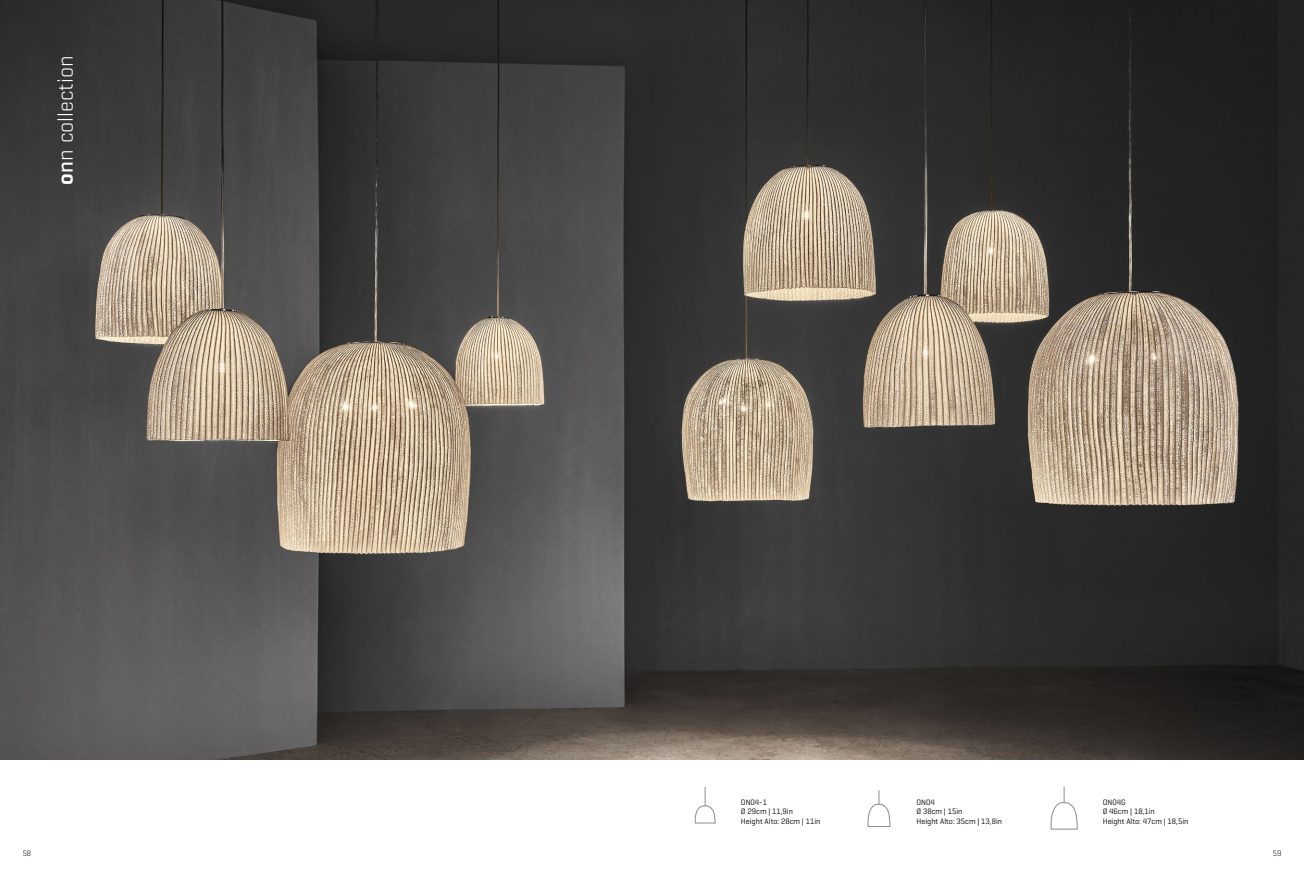
<style>
.page{position:relative;width:1304px;height:879px;background:#fff}
.page>*{position:absolute;margin:0;border:0;box-sizing:border-box;transform-origin:0 0}
.t1{font:300 22px "Geogrotesque";color:#fff}
.t2{font:8px/9.6px "Geogrotesque";color:#000}
.t3{font:300 8px "Geogrotesque";color:#000}
.s1{font-weight:600}
.s2{font-weight:500}
</style>
<div class="page">
<img style="left:0;top:0;width:1304px;height:760px">
<svg style="left:867px;top:791px;width:24px;height:36px"></svg>
<svg style="left:1050px;top:787px;width:28px;height:43px"></svg>
<svg style="left:694px;top:787px;width:22px;height:37px"></svg>
<h1 class="t1" style="left:52px;top:185px;width:130px;rotate:-90deg"><span class="s1">o</span><span class="s2">n</span>n collection</h1>
<p class="t2" style="left:741px;top:797px;width:81px">ON04-1<br>Ø 29cm | 11,9in<br>Height Alto: 28cm | 11in</p>
<p class="t2" style="left:916px;top:797px;width:87px">ON04<br>Ø 38cm | 15in<br>Height Alto: 35cm | 13,8in</p>
<p class="t2" style="left:1103px;top:797px;width:87px">ON04G<br>Ø 46cm | 18,1in<br>Height Alto: 47cm | 18,5in</p>
<p class="t3" style="left:23px;top:848px;width:10px">58</p>
<p class="t3" style="left:1273px;top:848px;width:10px">59</p>
</div>
